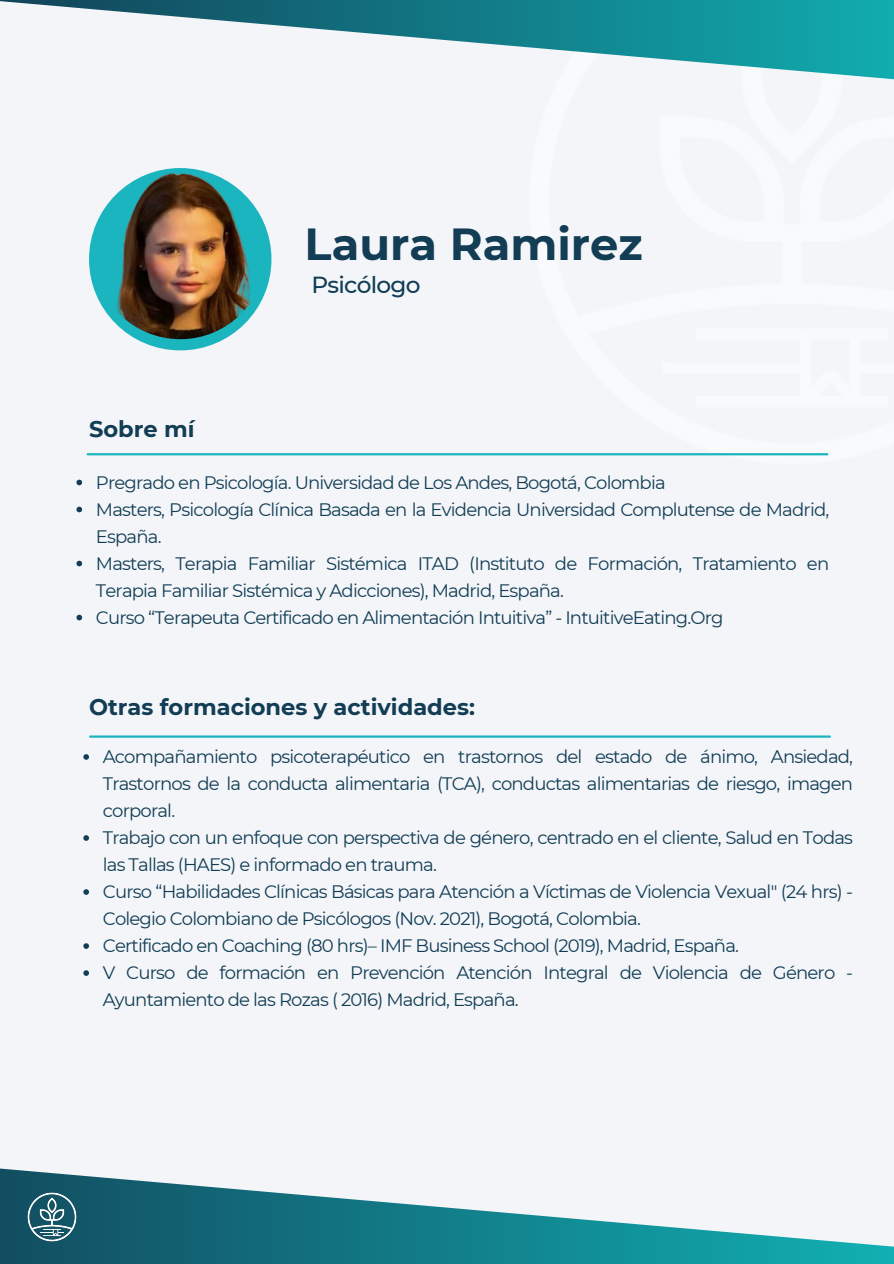
<style>
.page{position:relative;width:894px;height:1264px;background:#fff}
.page>*{position:absolute;margin:0;border:0;box-sizing:border-box;transform-origin:0 0}
.t1{font:700 44.85px "Montserrat";color:#123d54}
.t2{font:500 23.25px "Montserrat";letter-spacing:-.03em;color:#123d54}
.t3{font:700 22.5px "Montserrat";color:#123d54}
.t4{font:18px/27px "Montserrat";letter-spacing:-.045em;color:#123d54}
</style>
<div class="page">
<div style="left:0;top:0;width:893px;height:1263px;background:#f3f5f9"></div>
<svg style="left:76px;top:479px;width:6px;height:6px"></svg>
<svg style="left:76px;top:506px;width:6px;height:6px"></svg>
<svg style="left:76px;top:560px;width:6px;height:6px"></svg>
<svg style="left:76px;top:614px;width:6px;height:6px"></svg>
<svg style="left:83px;top:754px;width:6px;height:5px"></svg>
<svg style="left:83px;top:835px;width:6px;height:5px"></svg>
<svg style="left:83px;top:889px;width:6px;height:5px"></svg>
<svg style="left:83px;top:943px;width:6px;height:5px"></svg>
<svg style="left:83px;top:970px;width:6px;height:5px"></svg>
<hr style="left:90px;top:735px;width:739px;height:2px;background:#1bb5bf">
<hr style="left:88px;top:453px;width:739px;height:2px;background:#1bb5bf">
<div style="left:89px;top:168px;width:182px;height:182px;background:#1bb5bf;border-radius:50%"></div>
<svg style="left:0;top:1168px;width:893px;height:95px"></svg>
<svg style="left:0;top:0;width:893px;height:80px"></svg>
<img style="left:19px;top:1183px;width:65px;height:66px">
<img style="left:94px;top:168px;width:172px;height:171px;border-radius:50%">
<p class="t1" style="left:304px;top:217px;width:339px">Laura Ramirez</p>
<p class="t3" style="left:89px;top:415px;width:107px">Sobre mí</p>
<h2 class="t2" style="left:311px;top:270px;width:111px">Psicólogo</h2>
<p class="t4" style="left:96px;top:468px;width:571px">Pregrado en Psicología. Universidad de Los Andes, Bogotá, Colombia</p>
<p class="t4" style="left:96px;top:495px;width:734px">Masters, Psicología Clínica Basada en la Evidencia Universidad Complutense de Madrid,<br>España.</p>
<h1 class="t4" style="left:96px;top:549px;width:734px">Masters, Terapia Familiar Sistémica ITAD (Instituto de Formación, Tratamiento en<br>Terapia Familiar Sistémica y Adicciones), Madrid, España.</h1>
<h2 class="t4" style="left:96px;top:603px;width:629px">Curso “Terapeuta Certificado en Alimentación Intuitiva” - IntuitiveEating.Org</h2>
<p class="t3" style="left:89px;top:692px;width:387px">Otras formaciones y actividades:</p>
<h2 class="t4" style="left:103px;top:743px;width:751px;text-align:justify">Acompañamiento psicoterapéutico en trastornos del estado de ánimo, Ansiedad, Trastornos de la conducta alimentaria (TCA), conductas alimentarias de riesgo, imagen corporal.</h2>
<p class="t4" style="left:103px;top:824px;width:751px">Trabajo con un enfoque con perspectiva de género, centrado en el cliente, Salud en Todas las Tallas (HAES) e informado en trauma.</p>
<p class="t4" style="left:103px;top:878px;width:751px">Curso “Habilidades Clínicas Básicas para Atención a Víctimas de Violencia Vexual" (24 hrs) -<br>Colegio Colombiano de Psicólogos (Nov. 2021), Bogotá, Colombia.</p>
<p class="t4" style="left:103px;top:932px;width:637px">Certificado en Coaching (80 hrs)– IMF Business School (2019), Madrid, España.</p>
<p class="t4" style="left:103px;top:959px;width:751px">V Curso de formación en Prevención Atención Integral de Violencia de Género -<br>Ayuntamiento de las Rozas ( 2016) Madrid, España.</p>
</div>
